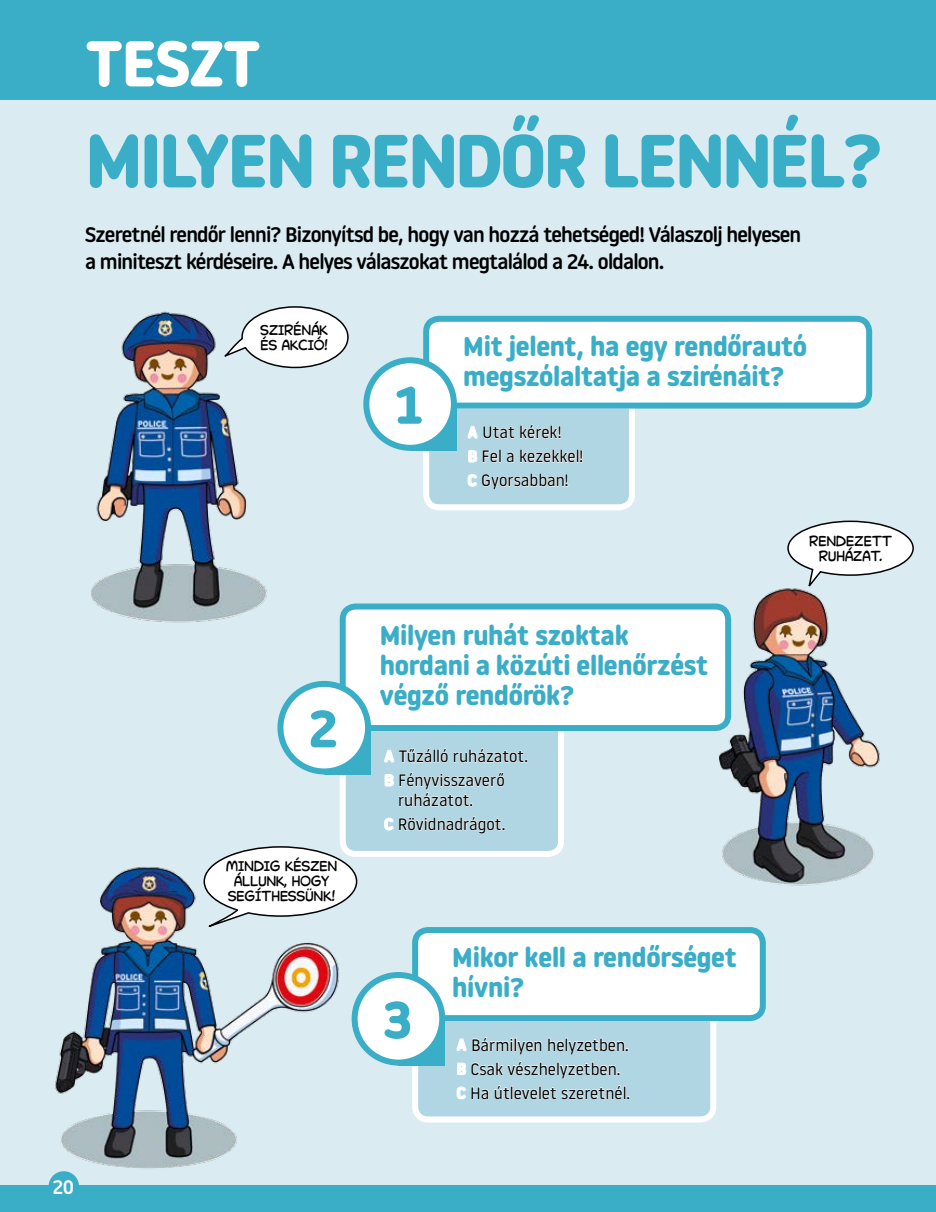
<style>
.page{position:relative;width:936px;height:1212px;background:#fff}
.page>*{position:absolute;margin:0;border:0;box-sizing:border-box;transform-origin:0 0}
.t1{font:700 75px "Noway Round";letter-spacing:-.04em;color:#3aadc7}
.t2{font:700 64.5px "Noway Round";letter-spacing:-.03em;color:#fff}
.t3{font:700 52.5px "Noway Round";color:#3aadc7}
.t4{font:700 27px/30px "Noway Round";letter-spacing:-.01em;color:#3aadc7}
.t5{font:500 21px/27px "Noway Round";letter-spacing:-.04em;color:#000}
.t6{font:500 19.5px "Noway Round";color:#fff}
.t7{font:16.5px/24px "Noway";color:#000}
.t8{font:12.75px/15px "Collector Comic Pro";letter-spacing:-.03em;color:#000;text-align:center}
.s1{font-family:"Noway Round";font-weight:700;color:#fff}
</style>
<div class="page">
<div style="left:0;top:0;width:935px;height:1212px;background:#daebf2"></div>
<div style="left:0;top:0;width:935px;height:100px;background:#3aadc7"></div>
<div style="left:0;top:1185px;width:935px;height:27px;background:#3aadc7"></div>
<img style="left:91px;top:311px;width:273px;height:312px">
<img style="left:48px;top:867px;width:189px;height:318px">
<img style="left:743px;top:588px;width:137px;height:298px">
<svg style="left:223px;top:306px;width:126px;height:63px"></svg>
<svg style="left:786px;top:520px;width:128px;height:72px"></svg>
<svg style="left:337px;top:600px;width:395px;height:122px;background:#eff8fa"></svg>
<div style="left:280px;top:684px;width:88px;height:87px;background:#fff;border-radius:50%"></div>
<div style="left:277px;top:681px;width:94px;height:93px;border:6px solid #3aadc7;border-radius:50%"></div>
<svg style="left:422px;top:315px;width:451px;height:196px"></svg>
<div style="left:410px;top:404px;width:47px;height:47px;background:#3aadc7"></div>
<div style="left:366px;top:360px;width:88px;height:88px;background:#fff;border-radius:50%"></div>
<div style="left:363px;top:357px;width:94px;height:94px;border:6px solid #3aadc7;border-radius:50%"></div>
<svg style="left:203px;top:722px;width:565px;height:403px"></svg>
<div style="left:398px;top:1019px;width:47px;height:46px;background:#3aadc7"></div>
<div style="left:354px;top:975px;width:88px;height:87px;background:#fff;border-radius:50%"></div>
<div style="left:351px;top:972px;width:94px;height:93px;border:6px solid #3aadc7;border-radius:50%"></div>
<h2 class="t2" style="left:85px;top:26px;width:178px">TESZT</h2>
<h1 class="t1" style="left:85px;top:118px;width:798px">MILYEN RENDŐR LENNÉL?</h1>
<p class="t5" style="left:85px;top:220px;width:717px">Szeretnél rendőr lenni? Bizonyítsd be, hogy van hozzá tehetséged! Válaszolj helyesen a miniteszt kérdéseire. A helyes válaszokat megtalálod a 24. oldalon.</p>
<p class="t8" style="left:260px;top:322px;width:70px;text-align:left">SZIRÉNÁK<br>ÉS AKCIÓ!</p>
<h3 class="t3" style="left:308px;top:698px;width:31px">2</h3>
<p class="t8" style="left:225px;top:858px;width:114px">MINDIG KÉSZEN<br>ÁLLUNK, HOGY<br>SEGÍTHESSÜNK!</p>
<h3 class="t3" style="left:395px;top:375px;width:29px">1</h3>
<h3 class="t4" style="left:463px;top:331px;width:345px">Mit jelent, ha egy rendőrautó megszólaltatja a szirénáit?</h3>
<p class="t7" style="left:467px;top:420px;width:117px"><span class="s1">A</span> Utat kérek!<br><span class="s1">B</span> Fel a kezekkel!<br><span class="s1">C</span> Gyorsabban!</p>
<p class="t8" style="left:809px;top:533px;width:84px">RENDEZETT<br>RUHÁZAT.</p>
<h3 class="t4" style="left:380px;top:620px;width:330px">Milyen ruhát szoktak hordani a közúti ellenőrzést végző rendőrök?</h3>
<p class="t7" style="left:384px;top:743px;width:146px"><span class="s1">A</span> Tűzálló ruházatot.<br><span class="s1">B</span> Fényvisszaverő</p>
<p class="t7" style="left:384px;top:787px;width:123px;text-indent:14px">ruházatot.<br><span class="s1">C</span> Rövidnadrágot.</p>
<h3 class="t3" style="left:383px;top:990px;width:31px">3</h3>
<h3 class="t4" style="left:452px;top:942px;width:286px">Mikor kell a rendőrséget hívni?</h3>
<p class="t7" style="left:456px;top:1032px;width:175px"><span class="s1">A</span> Bármilyen helyzetben.<br><span class="s1">B</span> Csak vészhelyzetben.<br><span class="s1">C</span> Ha útlevelet szeretnél.</p>
<p class="t6" style="left:53px;top:1173px;width:23px">20</p>
</div>
